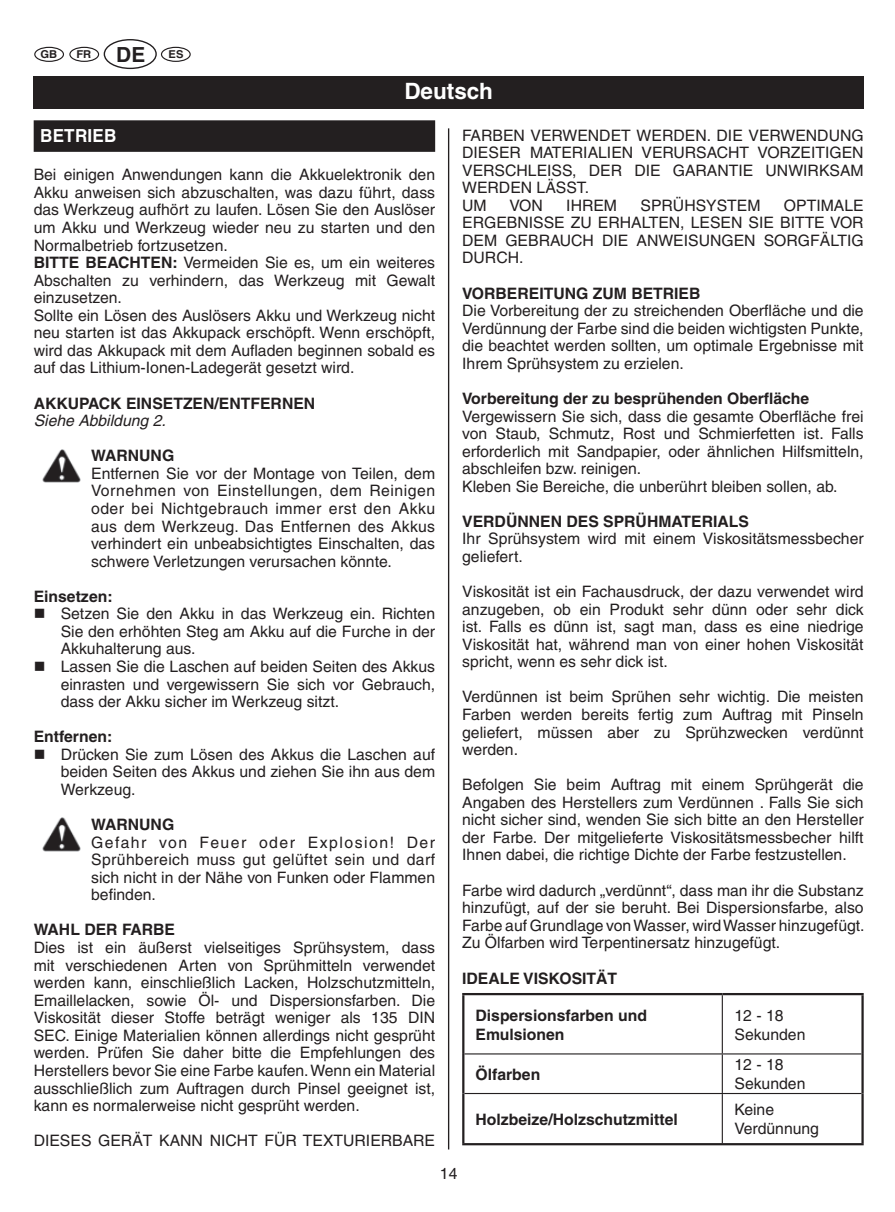
<style>
.page{position:relative;width:895px;height:1212px;background:#fff}
.page>*{position:absolute;margin:0;border:0;box-sizing:border-box;transform-origin:0 0}
.t1{font:700 22.5px "Helvetica";color:#fff}
.t2{font:700 18px "Helvetica";letter-spacing:.015em;color:#fff;scale:.95 1}
.t3{font:15.75px/17.6px "Helvetica";color:#231f20;text-align:justify}
.t4{font:700 15.75px/18.9px "Helvetica";color:#231f20}
.t5{font:italic 15.75px "Helvetica";color:#231f20}
.t6{font:700 10.8px "Helvetica";color:#231f20}
.s1{font-size:20.93px}
.s2{font-weight:700}
</style>
<div class="page">
<hr style="left:447px;top:128px;width:2px;height:1021px;background:#231f20">
<div style="left:34px;top:76px;width:829px;height:33px;background:#231f20"></div>
<div style="left:104px;top:39px;width:53px;height:30px;border:1px solid #231f20;border-radius:50%"></div>
<div style="left:34px;top:47px;width:30px;height:15px;border:1px solid #231f20;border-radius:50%"></div>
<div style="left:161px;top:47px;width:30px;height:15px;border:1px solid #231f20;border-radius:50%"></div>
<div style="left:69px;top:47px;width:30px;height:15px;border:1px solid #231f20;border-radius:50%"></div>
<div style="left:34px;top:120px;width:401px;height:32px;background:#231f20"></div>
<img style="left:42px;top:449px;width:39px;height:34px">
<img style="left:42px;top:817px;width:39px;height:34px">
<hr style="left:721px;top:995px;width:1px;height:58px;background:#231f20">
<hr style="left:464px;top:1053px;width:397px;height:1px;background:#231f20">
<hr style="left:721px;top:1054px;width:1px;height:38px;background:#231f20">
<hr style="left:464px;top:1092px;width:397px;height:1px;background:#231f20">
<hr style="left:721px;top:1093px;width:1px;height:49px;background:#231f20">
<hr style="left:462px;top:992px;width:260px;height:3px;background:#231f20">
<hr style="left:462px;top:995px;width:2px;height:58px;background:#231f20">
<hr style="left:722px;top:992px;width:141px;height:3px;background:#231f20">
<hr style="left:861px;top:995px;width:2px;height:58px;background:#231f20">
<hr style="left:462px;top:1053px;width:2px;height:40px;background:#231f20">
<hr style="left:861px;top:1053px;width:2px;height:40px;background:#231f20">
<hr style="left:462px;top:1093px;width:2px;height:49px;background:#231f20">
<hr style="left:861px;top:1093px;width:2px;height:49px;background:#231f20">
<hr style="left:462px;top:1142px;width:401px;height:3px;background:#231f20">
<p class="t6" style="left:41px;top:51px;width:18px">GB</p>
<p class="t6" style="left:76px;top:51px;width:109px">FR <span class="s1">DE</span> ES</p>
<h1 class="t1" style="left:404px;top:83px;width:90px">Deutsch</h1>
<p class="t2" style="left:40px;top:129px;width:82px">BETRIEB</p>
<p class="t3" style="left:34px;top:167px;width:403px;text-align:left">Bei einigen Anwendungen kann die Akkuelektronik den Akku anweisen sich abzuschalten, was dazu führt, dass das Werkzeug aufhört zu laufen. Lösen Sie den Auslöser um Akku und Werkzeug wieder neu zu starten und den Normalbetrieb fortzusetzen.<br><span class="s2">BITTE BEACHTEN:</span> Vermeiden Sie es, um ein weiteres Abschalten zu verhindern, das Werkzeug mit Gewalt einzusetzen.<br>Sollte ein Lösen des Auslösers Akku und Werkzeug nicht neu starten ist das Akkupack erschöpft. Wenn erschöpft, wird das Akkupack mit dem Aufladen beginnen sobald es auf das Lithium-Ionen-Ladegerät gesetzt wird.</p>
<p class="t4" style="left:34px;top:395px;width:283px">AKKUPACK EINSETZEN/ENTFERNEN</p>
<p class="t5" style="left:34px;top:415px;width:134px">Siehe Abbildung 2.</p>
<p class="t4" style="left:91px;top:448px;width:85px">WARNUNG</p>
<p class="t3" style="left:91px;top:466px;width:345px">Entfernen Sie vor der Montage von Teilen, dem Vornehmen von Einstellungen, dem Reinigen oder bei Nichtgebrauch immer erst den Akku aus dem Werkzeug. Das Entfernen des Akkus verhindert ein unbeabsichtigtes Einschalten, das schwere Verletzungen verursachen könnte.</p>
<p class="t4" style="left:34px;top:588px;width:80px">Einsetzen:</p>
<p class="t3" style="left:61px;top:606px;width:376px;text-align:left">Setzen Sie den Akku in das Werkzeug ein. Richten Sie den erhöhten Steg am Akku auf die Furche in der Akkuhalterung aus.<br>Lassen Sie die Laschen auf beiden Seiten des Akkus einrasten und vergewissern Sie sich vor Gebrauch, dass der Akku sicher im Werkzeug sitzt.</p>
<p class="t4" style="left:34px;top:728px;width:80px">Entfernen:</p>
<p class="t3" style="left:61px;top:747px;width:376px">Drücken Sie zum Lösen des Akkus die Laschen auf beiden Seiten des Akkus und ziehen Sie ihn aus dem Werkzeug.</p>
<p class="t4" style="left:91px;top:816px;width:85px">WARNUNG</p>
<p class="t3" style="left:91px;top:834px;width:345px">Gefahr von Feuer oder Explosion! Der Sprühbereich muss gut gelüftet sein und darf sich nicht in der Nähe von Funken oder Flammen befinden.</p>
<p class="t4" style="left:34px;top:921px;width:143px">WAHL DER FARBE</p>
<p class="t3" style="left:34px;top:940px;width:403px">Dies ist ein äußerst vielseitiges Sprühsystem, dass mit verschiedenen Arten von Sprühmitteln verwendet werden kann, einschließlich Lacken, Holzschutzmitteln, Emaillelacken, sowie Öl- und Dispersionsfarben. Die Viskosität dieser Stoffe beträgt weniger als 135 DIN SEC. Einige Materialien können allerdings nicht gesprüht werden. Prüfen Sie daher bitte die Empfehlungen des Herstellers bevor Sie eine Farbe kaufen. Wenn ein Material ausschließlich zum Auftragen durch Pinsel geeignet ist, kann es normalerweise nicht gesprüht werden.</p>
<p class="t3" style="left:34px;top:1133px;width:403px">DIESES GERÄT KANN NICHT FÜR TEXTURIERBARE</p>
<p class="t3" style="left:462px;top:128px;width:403px;text-align:left">FARBEN VERWENDET WERDEN. DIE VERWENDUNG<br>DIESER MATERIALIEN VERURSACHT VORZEITIGEN<br>VERSCHLEISS, DER DIE GARANTIE UNWIRKSAM<br>WERDEN LÄSST.<br>UM</p>
<p class="t3" style="left:509px;top:198px;width:35px">VON</p>
<p class="t3" style="left:566px;top:198px;width:52px">IHREM</p>
<p class="t3" style="left:640px;top:198px;width:121px">SPRÜHSYSTEM</p>
<p class="t3" style="left:462px;top:198px;width:403px;text-indent:321px">OPTIMALE ERGEBNISSE ZU ERHALTEN, LESEN SIE BITTE VOR DEM GEBRAUCH DIE ANWEISUNGEN SORGFÄLTIG DURCH.</p>
<p class="t4" style="left:462px;top:285px;width:240px">VORBEREITUNG ZUM BETRIEB</p>
<p class="t3" style="left:462px;top:303px;width:403px">Die Vorbereitung der zu streichenden Oberfläche und die Verdünnung der Farbe sind die beiden wichtigsten Punkte, die beachtet werden sollten, um optimale Ergebnisse mit Ihrem Sprühsystem zu erzielen.</p>
<p class="t4" style="left:462px;top:390px;width:348px">Vorbereitung der zu besprühenden Oberfläche</p>
<p class="t3" style="left:462px;top:408px;width:403px;text-align:left">Vergewissern Sie sich, dass die gesamte Oberfläche frei von Staub, Schmutz, Rost und Schmierfetten ist. Falls erforderlich mit Sandpapier, oder ähnlichen Hilfsmitteln, abschleifen bzw. reinigen.<br>Kleben Sie Bereiche, die unberührt bleiben sollen, ab.</p>
<p class="t4" style="left:462px;top:513px;width:288px">VERDÜNNEN DES SPRÜHMATERIALS</p>
<p class="t3" style="left:462px;top:531px;width:403px">Ihr Sprühsystem wird mit einem Viskositätsmessbecher geliefert.</p>
<p class="t3" style="left:462px;top:584px;width:403px">Viskosität ist ein Fachausdruck, der dazu verwendet wird anzugeben, ob ein Produkt sehr dünn oder sehr dick ist. Falls es dünn ist, sagt man, dass es eine niedrige Viskosität hat, während man von einer hohen Viskosität spricht, wenn es sehr dick ist.</p>
<p class="t3" style="left:462px;top:689px;width:403px">Verdünnen ist beim Sprühen sehr wichtig. Die meisten Farben werden bereits fertig zum Auftrag mit Pinseln geliefert, müssen aber zu Sprühzwecken verdünnt werden.</p>
<p class="t3" style="left:462px;top:777px;width:403px">Befolgen Sie beim Auftrag mit einem Sprühgerät die Angaben des Herstellers zum Verdünnen . Falls Sie sich nicht sicher sind, wenden Sie sich bitte an den Hersteller der Farbe. Der mitgelieferte Viskositätsmessbecher hilft Ihnen dabei, die richtige Dichte der Farbe festzustellen.</p>
<p class="t3" style="left:462px;top:882px;width:404px">Farbe wird dadurch „verdünnt“, dass man ihr die Substanz hinzufügt, auf der sie beruht. Bei Dispersionsfarbe, also Farbe auf Grundlage von Wasser, wird Wasser hinzugefügt.<br>Zu Ölfarben wird Terpentinersatz hinzugefügt.</p>
<p class="t4" style="left:462px;top:970px;width:156px">IDEALE VISKOSITÄT</p>
<p class="t4" style="left:475px;top:1007px;width:173px">Dispersionsfarben und<br>Emulsionen</p>
<p class="t3" style="left:734px;top:1007px;width:72px;line-height:18.9px">12 - 18<br>Sekunden</p>
<p class="t4" style="left:475px;top:1066px;width:66px">Ölfarben</p>
<p class="t3" style="left:734px;top:1056px;width:72px;line-height:18.9px">12 - 18<br>Sekunden</p>
<p class="t4" style="left:475px;top:1110px;width:204px">Holzbeize/Holzschutzmittel</p>
<p class="t3" style="left:734px;top:1101px;width:86px;line-height:18.9px">Keine<br>Verdünnung</p>
<p class="t3" style="left:439px;top:1166px;width:19px">14</p>
</div>
